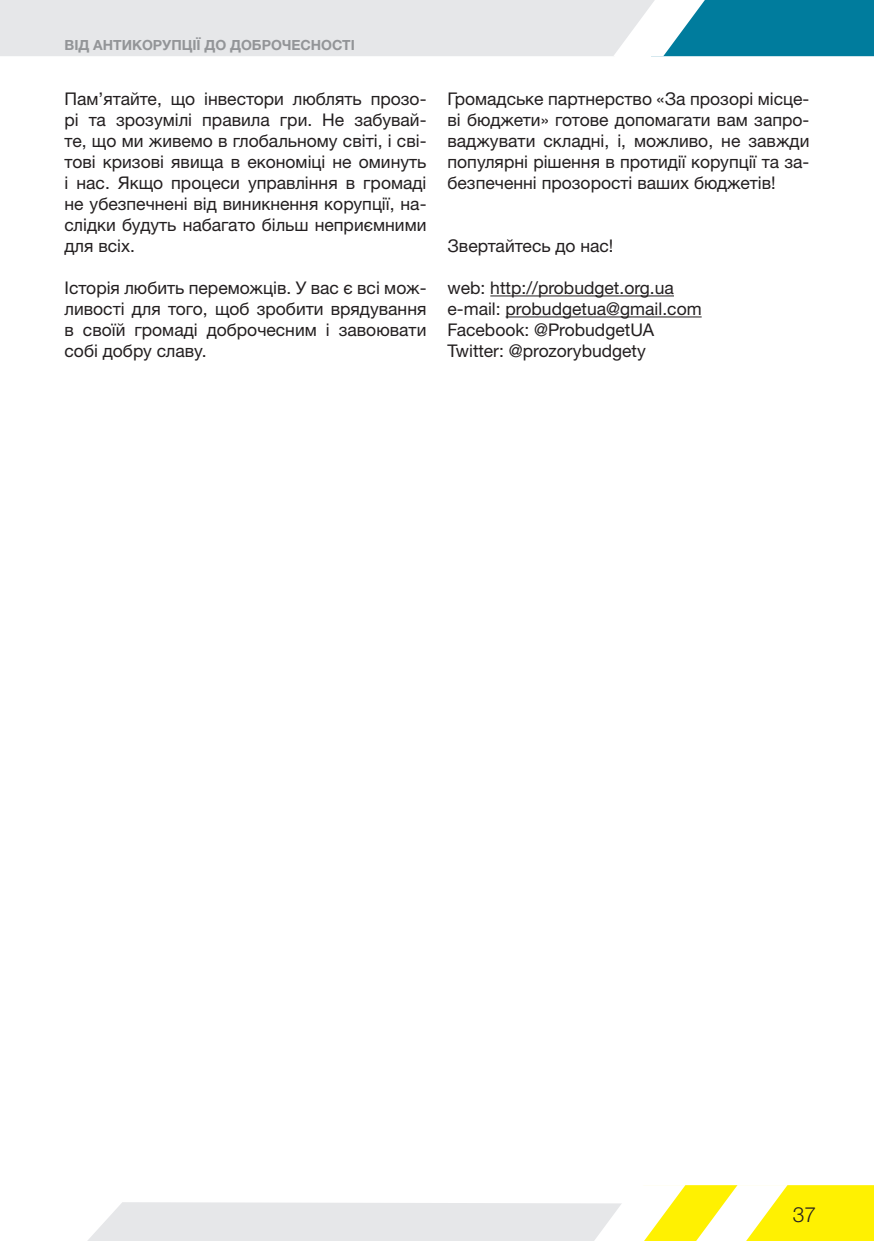
<style>
.page{position:relative;width:874px;height:1241px;background:#fff}
.page>*{position:absolute;margin:0;border:0;box-sizing:border-box;transform-origin:0 0}
.t1{font:300 21px "Helvetica Neue LTW1 G";color:#231f20}
.t2{font:17.5px/21px "Helvetica Neue LTW1 G";color:#231f20;text-align:justify}
.t3{font:700 14px "Helvetica Neue LTW1 G";color:#939598}
</style>
<div class="page">
<hr style="left:490px;top:295px;width:183px;height:1px;background:#231f20">
<hr style="left:505px;top:316px;width:196px;height:1px;background:#231f20">
<svg style="left:88px;top:1185px;width:785px;height:55px"></svg>
<svg style="left:0;top:0;width:873px;height:56px;background:#b5d1d9"></svg>
<p class="t3" style="left:64px;top:36px;width:292px">ВІД АНТИКОРУПЦІЇ ДО ДОБРОЧЕСНОСТІ</p>
<p class="t2" style="left:64px;top:88px;width:363px">Пам’ятайте, що інвестори люблять прозо&shy;рі та зрозумілі правила гри. Не забувай&shy;те, що ми живемо в глобальному світі, і сві&shy;тові кризові явища в економіці не оминуть і нас. Якщо процеси управління в громаді не убезпечнені від виникнення корупції, на&shy;слідки будуть набагато більш неприємними для всіх.</p>
<p class="t2" style="left:64px;top:277px;width:363px">Історія любить переможців. У вас є всі мож&shy;ливості для того, щоб зробити врядування в своїй громаді доброчесним і завоювати собі добру славу.</p>
<p class="t2" style="left:447px;top:88px;width:363px">Громадське партнерство «За прозорі місце&shy;ві бюджети» готове допомагати вам запро&shy;ваджувати складні, і, можливо, не завжди популярні рішення в протидії корупції та за&shy;безпеченні прозорості ваших бюджетів!</p>
<p class="t2" style="left:447px;top:235px;width:167px">Звертайтесь до нас!</p>
<p class="t2" style="left:447px;top:277px;width:255px;text-align:left">web: http://probudget.org.ua e-mail: probudgetua@gmail.com<br>Facebook: @ProbudgetUA<br>Twitter: @prozorybudgety</p>
<p class="t1" style="left:792px;top:1201px;width:25px">37</p>
</div>
